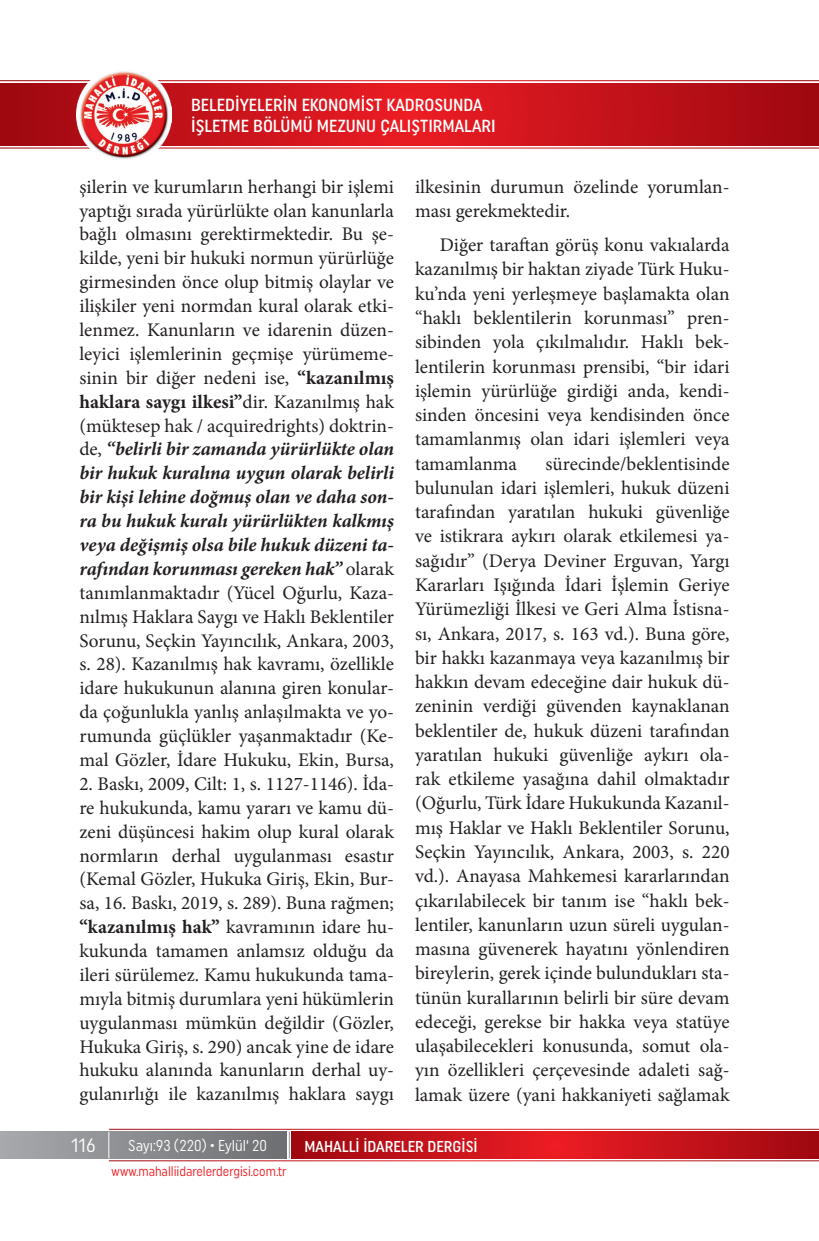
<style>
.page{position:relative;width:819px;height:1241px;background:#fff}
.page>*{position:absolute;margin:0;border:0;box-sizing:border-box;transform-origin:0 0}
.t1{font:19.25px/23.8px "Minion Pro";color:#231f20;text-align:justify}
.t2{font:19.25px "Uniform Condensed";color:#fff}
.t3{font:500 17.5px/21px "Uniform Condensed";color:#fff}
.t4{font:500 15.75px "Uniform Condensed";color:#fff}
.t5{font:15.75px "Uniform Condensed";color:#fff;scale:.95 1}
.t6{font:13.83px "Uniform Condensed";color:#ee1d23;scale:.92 1}
.s1{font-weight:700}
.s2{font-weight:700;font-style:italic}
</style>
<div class="page">
<svg style="left:0;top:83px;width:819px;height:62px;background:#c6121a"></svg>
<img style="left:76px;top:71px;width:96px;height:88px">
<div style="left:0;top:1131px;width:287px;height:27px;background:linear-gradient(to right,#a7a9ac,#6d6f71)"></div>
<svg style="left:292px;top:1131px;width:527px;height:27px;background:#c41219"></svg>
<svg style="left:289px;top:1131px;width:1px;height:27px"></svg>
<svg style="left:108px;top:1131px;width:1px;height:27px"></svg>
<p class="t3" style="left:191px;top:94px;width:306px">BELEDİYELERİN EKONOMİST KADROSUNDA<br>İŞLETME BÖLÜMÜ MEZUNU ÇALIŞTIRMALARI</p>
<p class="t1" style="left:79px;top:175px;width:316px">şilerin ve kurumların herhangi bir işlemi yaptığı sırada yürürlükte olan kanunlarla bağlı olmasını gerektirmektedir. Bu şe&shy;kilde, yeni bir hukuki normun yürürlüğe girmesinden önce olup bitmiş olaylar ve ilişkiler yeni normdan kural olarak etki&shy;lenmez. Kanunların ve idarenin düzen&shy;leyici işlemlerinin geçmişe yürümeme&shy;sinin bir diğer nedeni ise, <span class="s1">“kazanılmış haklara saygı ilkesi”</span>dir. Kazanılmış hak (müktesep hak / acquiredrights) doktrin&shy;de, <span class="s2">“belirli bir zamanda yürürlükte olan bir hukuk kuralına uygun olarak belirli bir kişi lehine doğmuş olan ve daha son&shy;ra bu hukuk kuralı yürürlükten kalkmış veya değişmiş olsa bile hukuk düzeni ta&shy;rafından korunması gereken hak”</span> olarak tanımlanmaktadır (Yücel Oğurlu, Kaza&shy;nılmış Haklara Saygı ve Haklı Beklentiler Sorunu, Seçkin Yayıncılık, Ankara, 2003, s. 28). Kazanılmış hak kavramı, özellikle idare hukukunun alanına giren konular&shy;da çoğunlukla yanlış anlaşılmakta ve yo&shy;rumunda güçlükler yaşanmaktadır (Ke&shy;mal Gözler, İdare Hukuku, Ekin, Bursa,</p>
<p class="t1" style="left:79px;top:771px;width:316px">2. Baskı, 2009, Cilt: 1, s. 1127-1146). İda&shy;re hukukunda, kamu yararı ve kamu dü&shy;zeni düşüncesi hakim olup kural olarak normların derhal uygulanması esastır (Kemal Gözler, Hukuka Giriş, Ekin, Bur&shy;sa, 16. Baskı, 2019, s. 289). Buna rağmen; <span class="s1">“kazanılmış hak”</span> kavramının idare hu&shy;kukunda tamamen anlamsız olduğu da ileri sürülemez. Kamu hukukunda tama&shy;mıyla bitmiş durumlara yeni hükümlerin uygulanması mümkün değildir (Gözler, Hukuka Giriş, s. 290) ancak yine de idare hukuku alanında kanunların derhal uy&shy;gulanırlığı ile kazanılmış haklara saygı</p>
<p class="t1" style="left:415px;top:174px;width:316px;line-height:24.3px">ilkesinin durumun özelinde yorumlan&shy;ması gerekmektedir.</p>
<p class="t1" style="left:415px;top:233px;width:316px;line-height:24.3px;text-indent:25px">Diğer taraftan görüş konu vakıalarda kazanılmış bir haktan ziyade Türk Huku&shy;ku’nda yeni yerleşmeye başlamakta olan “haklı beklentilerin korunması” pren&shy;sibinden yola çıkılmalıdır. Haklı bek&shy;lentilerin korunması prensibi, “bir idari işlemin yürürlüğe girdiği anda, kendi&shy;sinden öncesini veya kendisinden önce tamamlanmış olan idari işlemleri veya tamamlanma</p>
<p class="t1" style="left:415px;top:451px;width:316px;line-height:24.3px;text-indent:131px">sürecinde/beklentisinde bulunulan idari işlemleri, hukuk düzeni tarafından yaratılan hukuki güvenliğe ve istikrara aykırı olarak etkilemesi ya&shy;sağıdır” (Derya Deviner Erguvan, Yargı Kararları Işığında İdari İşlemin Geriye Yürümezliği İlkesi ve Geri Alma İstisna&shy;sı, Ankara, 2017, s. 163 vd.). Buna göre, bir hakkı kazanmaya veya kazanılmış bir hakkın devam edeceğine dair hukuk dü&shy;zeninin verdiği güvenden kaynaklanan beklentiler de, hukuk düzeni tarafından yaratılan hukuki güvenliğe aykırı ola&shy;rak etkileme yasağına dahil olmaktadır (Oğurlu, Türk İdare Hukukunda Kazanıl&shy;mış Haklar ve Haklı Beklentiler Sorunu, Seçkin Yayıncılık, Ankara, 2003, s. 220 vd.). Anayasa Mahkemesi kararlarından çıkarılabilecek bir tanım ise “haklı bek&shy;lentiler, kanunların uzun süreli uygulan&shy;masına güvenerek hayatını yönlendiren bireylerin, gerek içinde bulundukları sta&shy;tünün kurallarının belirli bir süre devam edeceği, gerekse bir hakka veya statüye ulaşabilecekleri konusunda, somut ola&shy;yın özellikleri çerçevesinde adaleti sağ&shy;lamak üzere (yani hakkaniyeti sağlamak</p>
<p class="t2" style="left:71px;top:1133px;width:26px">116</p>
<p class="t5" style="left:128px;top:1136px;width:148px">Sayı:93 (220) • Eylül‘ 20</p>
<p class="t4" style="left:304px;top:1136px;width:175px">MAHALLİ İDARELER DERGİSİ</p>
<p class="t6" style="left:111px;top:1162px;width:192px">www.mahalliidarelerdergisi.com.tr</p>
</div>
